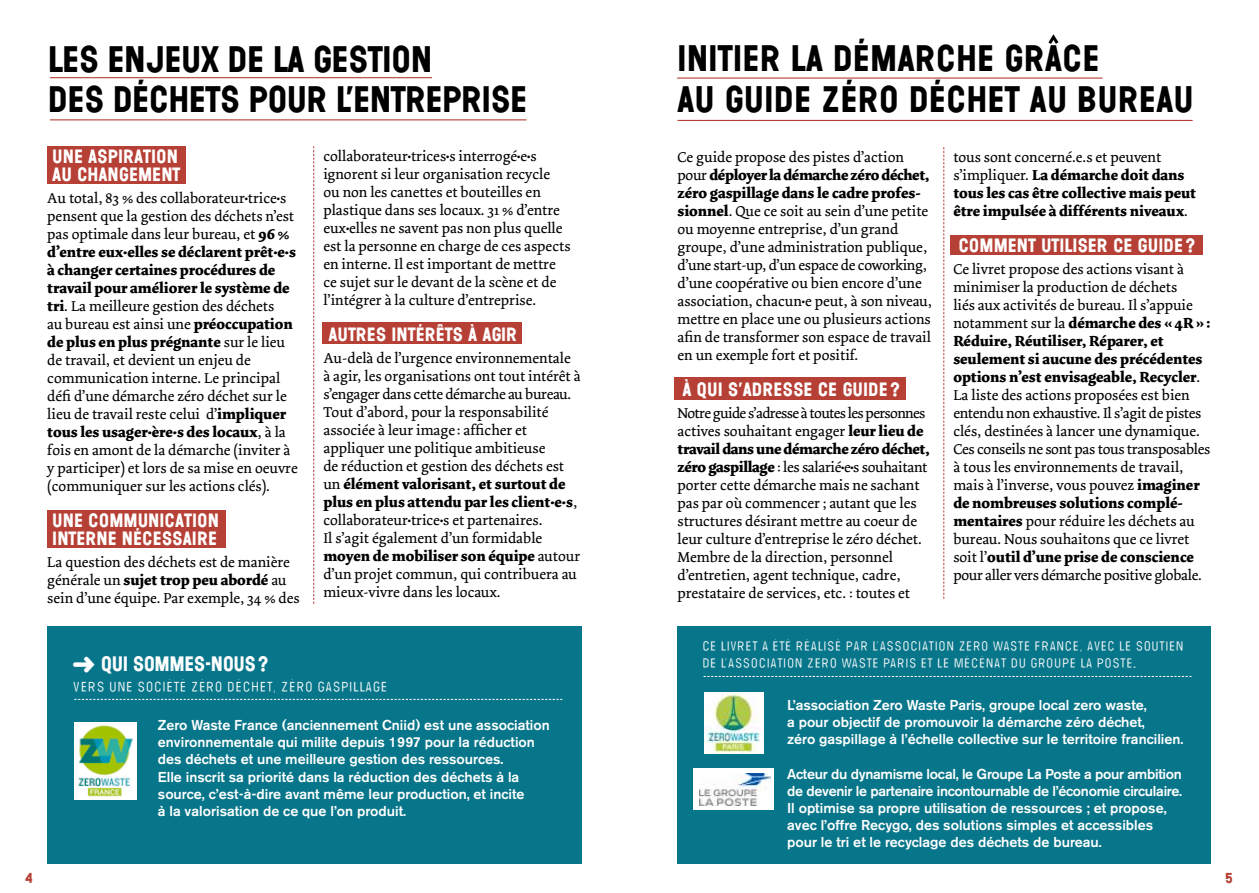
<style>
.page{position:relative;width:1259px;height:893px;background:#fff}
.page>*{position:absolute;margin:0;border:0;box-sizing:border-box;transform-origin:0 0}
.t1{font:34.5px/40.5px "Wilma Base";color:#000}
.t2{font:34.5px/40.5px "Wilma Base";letter-spacing:-.02em;color:#000}
.t3{font:19.5px "Wilma Base";letter-spacing:-.025em;color:#fff}
.t4{font:18px/18px "Wilma Base";color:#fff}
.t5{font:15px/18px "Dolly";color:#000}
.t6{font:700 15px/18px "Dolly";color:#000}
.t7{font:500 14.25px/17.1px "Akzidenz Grotesk BE";color:#fff}
.t8{font:14.25px "Wilma Farcit A";color:#fff}
.t9{font:13.5px/17.1px "Wilma Farcit A";color:#fff}
.t10{font:13.5px "Wilma Base";color:#b64035}
.s1{font-weight:700}
.s2{font-weight:400}
</style>
<div class="page">
<hr style="left:50px;top:119px;width:476px;height:1px;background:#b64035">
<hr style="left:50px;top:77px;width:382px;height:1px;background:#b64035">
<div style="left:47px;top:147px;width:139px;height:21px;background:#b64035"></div>
<div style="left:47px;top:163px;width:139px;height:21px;background:#b64035"></div>
<div style="left:322px;top:323px;width:200px;height:21px;background:#b64035"></div>
<div style="left:47px;top:528px;width:178px;height:19px;background:#b64035"></div>
<div style="left:47px;top:510px;width:178px;height:19px;background:#b64035"></div>
<svg style="left:313px;top:146px;width:1px;height:458px"></svg>
<hr style="left:677px;top:120px;width:515px;height:1px;background:#b64035">
<hr style="left:677px;top:78px;width:425px;height:1px;background:#b64035">
<div style="left:674px;top:377px;width:232px;height:23px;background:#b64035"></div>
<div style="left:950px;top:235px;width:252px;height:20px;background:#b64035"></div>
<svg style="left:943px;top:147px;width:1px;height:452px"></svg>
<svg style="left:1048px;top:34px;width:11px;height:10px"></svg>
<div style="left:47px;top:626px;width:534px;height:237px;background:#08768a"></div>
<div style="left:677px;top:626px;width:534px;height:238px;background:#08768a"></div>
<svg style="left:703px;top:676px;width:488px;height:1px"></svg>
<img style="left:705px;top:692px;width:58px;height:61px">
<div style="left:693px;top:768px;width:81px;height:42px;background:#fff"></div>
<img style="left:699px;top:773px;width:72px;height:32px">
<svg style="left:74px;top:699px;width:488px;height:1px"></svg>
<div style="left:74px;top:722px;width:62px;height:78px;background:#fff"></div>
<img style="left:78px;top:725px;width:55px;height:72px">
<h1 class="t2" style="left:48px;top:41px;width:481px">LES ENJEUX DE LA GESTION<br>DES DÉCHETS POUR L’ENTREPRISE</h1>
<p class="t4" style="left:52px;top:148px;width:130px">UNE ASPIRATION<br>AU CHANGEMENT</p>
<p class="t5" style="left:47px;top:189px;width:252px">Au total, 83 % des collaborateur•trice•s pensent que la gestion des déchets n’est pas optimale dans leur bureau, et <span class="s1">96 % d’entre eux•elles se déclarent prêt•e•s à changer certaines procédures de travail pour améliorer le système de tri</span>. La meilleure gestion des déchets<br>au bureau est ainsi une <span class="s1">préoccupation de plus en plus prégnante</span> sur le lieu de travail, et devient un enjeu de communication interne. Le principal défi d’une démarche zéro déchet sur le lieu de travail reste celui d’<span class="s1">impliquer tous les usager•ère•s des locaux</span>, à la fois en amont de la démarche (inviter à y participer) et lors de sa mise en oeuvre (communiquer sur les actions clés).</p>
<p class="t4" style="left:52px;top:512px;width:168px">UNE COMMUNICATION<br>INTERNE NÉCESSAIRE</p>
<p class="t5" style="left:47px;top:553px;width:254px">La question des déchets est de manière générale un <span class="s1">sujet trop peu abordé</span> au sein d’une équipe. Par exemple, 34 % des</p>
<p class="t5" style="left:323px;top:147px;width:249px">collaborateur•trices•s interrogé•e•s ignorent si leur organisation recycle<br>ou non les canettes et bouteilles en plastique dans ses locaux. 31 % d’entre eux•elles ne savent pas non plus quelle est la personne en charge de ces aspects en interne. Il est important de mettre ce sujet sur le devant de la scène et de l’intégrer à la culture d’entreprise.</p>
<p class="t4" style="left:328px;top:326px;width:190px">AUTRES INTÉRÊTS À AGIR</p>
<p class="t5" style="left:323px;top:349px;width:259px">Au-delà de l’urgence environnementale à agir, les organisations ont tout intérêt à s’engager dans cette démarche au bureau.<br>Tout d’abord, pour la responsabilité associée à leur image : afficher et appliquer une politique ambitieuse<br>de réduction et gestion des déchets est un <span class="s1">élément valorisant, et surtout de plus en plus attendu par les client•e•s</span>, collaborateur•trice•s et partenaires.<br>Il s’agit également d’un formidable <span class="s1">moyen de mobiliser son équipe</span> autour d’un projet commun, qui contribuera au mieux-vivre dans les locaux.</p>
<h2 class="t3" style="left:101px;top:651px;width:170px">QUI SOMMES-NOUS?</h2>
<p class="t8" style="left:73px;top:679px;width:316px">VERS UNE SOCIÉTÉ ZÉRO DÉCHET, ZÉRO GASPILLAGE</p>
<p class="t7" style="left:158px;top:717px;width:393px">Zero Waste France (anciennement Cniid) est une association environnementale qui milite depuis 1997 pour la réduction des déchets et une meilleure gestion des ressources.<br>Elle inscrit sa priorité dans la réduction des déchets à la source, c’est-à-dire avant même leur production, et incite<br>à la valorisation de ce que l’on produit.</p>
<h1 class="t1" style="left:677px;top:40px;width:518px">INITIER LA DÉMARCHE GRACE<br>AU GUIDE ZÉRO DÉCHET AU BUREAU</h1>
<p class="t5" style="left:677px;top:148px;width:256px">Ce guide propose des pistes d’action pour <span class="s1">déployer la démarche zéro déchet, zéro gaspillage dans le cadre profes&shy;sionnel</span>. Que ce soit au sein d’une petite ou moyenne entreprise, d’un grand groupe, d’une administration publique, d’une start-up, d’un espace de coworking, d’une coopérative ou bien encore d’une association, chacun•e peut, à son niveau, mettre en place une ou plusieurs actions afin de transformer son espace de travail en un exemple fort et positif.</p>
<p class="t4" style="left:682px;top:381px;width:219px">À QUI S’ADRESSE CE GUIDE?</p>
<p class="t5" style="left:677px;top:404px;width:254px">Notre guide s’adresse à toutes les personnes actives souhaitant engager <span class="s1">leur lieu de travail dans une démarche zéro déchet, zéro gaspillage</span> : les salarié•e•s souhaitant porter cette démarche mais ne sachant pas par où commencer ; autant que les structures désirant mettre au coeur de leur culture d’entreprise le zéro déchet.<br>Membre de la direction, personnel d’entretien, agent technique, cadre, prestataire de services, etc. : toutes et</p>
<p class="t6" style="left:953px;top:148px;width:244px"><span class="s2">tous sont concerné.e.s et peuvent s’impliquer.</span> La démarche doit dans tous les cas être collective mais peut être impulsée à différents niveaux<span class="s2">.</span></p>
<p class="t4" style="left:958px;top:237px;width:239px">COMMENT UTILISER CE GUIDE?</p>
<p class="t5" style="left:953px;top:260px;width:258px">Ce livret propose des actions visant à minimiser la production de déchets<br>liés aux activités de bureau. Il s’appuie notamment sur la <span class="s1">démarche des «4R»:<br>Réduire, Réutiliser, Réparer, et seulement si aucune des précédentes options n’est envisageable, Recycler</span>.<br>La liste des actions proposées est bien entendu non exhaustive. Il s’agit de pistes clés, destinées à lancer une dynamique.<br>Ces conseils ne sont pas tous transposables à tous les environnements de travail, mais à l’inverse, vous pouvez <span class="s1">imaginer de nombreuses solutions complé&shy;mentaires</span> pour réduire les déchets au bureau. Nous souhaitons que ce livret soit l’<span class="s1">outil d’une prise de conscience </span>pour aller vers démarche positive globale.</p>
<p class="t9" style="left:702px;top:638px;width:483px">CE LIVRET A ÉTÉ RÉALISÉ PAR L’ASSOCIATION ZERO WASTE FRANCE, AVEC LE SOUTIEN<br>DE L’ASSOCIATION ZERO WASTE PARIS ET LE MÉCÉNAT DU GROUPE LA POSTE.</p>
<p class="t7" style="left:787px;top:697px;width:398px">L’association Zero Waste Paris, groupe local zero waste,<br>a pour objectif de promouvoir la démarche zéro déchet,<br>zéro gaspillage à l’échelle collective sur le territoire francilien.</p>
<p class="t7" style="left:787px;top:765px;width:396px">Acteur du dynamisme local, le Groupe La Poste a pour ambition de devenir le partenaire incontournable de l’économie circulaire.<br>Il optimise sa propre utilisation de ressources ; et propose, avec l’offre Recygo, des solutions simples et accessibles pour le tri et le recyclage des déchets de bureau.</p>
<p class="t10" style="left:25px;top:869px;width:9px">4</p>
<p class="t10" style="left:1225px;top:869px;width:9px">5</p>
</div>
